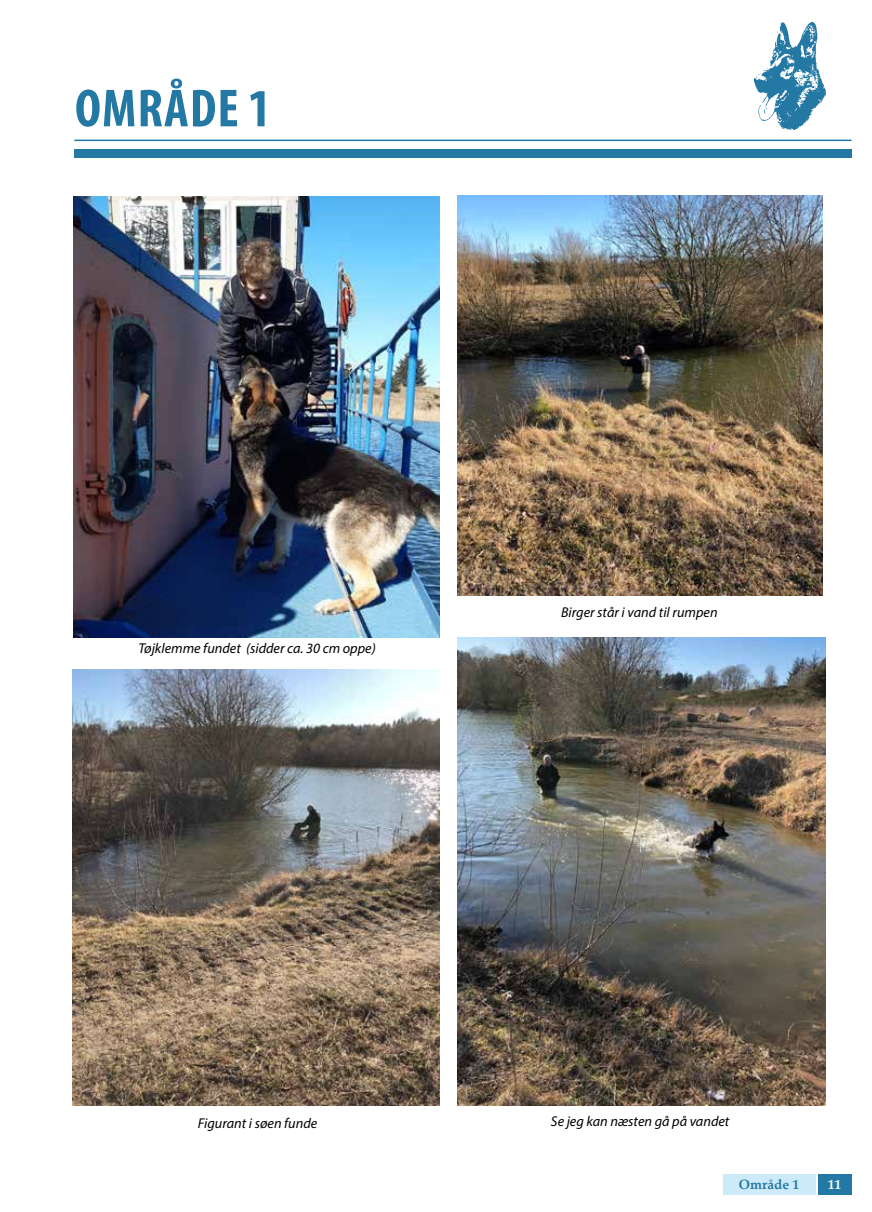
<style>
.page{position:relative;width:872px;height:1212px;background:#fff}
.page>*{position:absolute;margin:0;border:0;box-sizing:border-box;transform-origin:0 0}
.t1{font:700 condensed 54px "Myriad Pro";letter-spacing:.02em;color:#2478a4}
.t2{font:italic 14.25px "Myriad Pro";color:#000}
.t3{font:700 13.5px "Palatino Linotype";color:#2478a4}
.t4{font:700 13.5px "Palatino Linotype";color:#fff}
</style>
<div class="page">
<div style="left:723px;top:1174px;width:92px;height:20px;background:#cdeaf8"></div>
<div style="left:817px;top:1174px;width:34px;height:20px;background:#2478a4"></div>
<div style="left:74px;top:149px;width:777px;height:8px;background:#2478a4"></div>
<hr style="left:74px;top:140px;width:777px;height:1px;background:#2478a4">
<img style="left:754px;top:23px;width:71px;height:106px">
<img style="left:73px;top:670px;width:367px;height:435px">
<img style="left:457px;top:638px;width:368px;height:467px">
<img style="left:73px;top:196px;width:367px;height:442px">
<img style="left:458px;top:196px;width:364px;height:399px">
<h1 class="t1" style="left:75px;top:75px;width:197px">OMRÅDE 1</h1>
<p class="t2" style="left:138px;top:639px;width:239px">Tøjklemme fundet (sidder ca. 30 cm oppe)</p>
<p class="t2" style="left:561px;top:603px;width:158px">Birger står i vand til rumpen</p>
<p class="t2" style="left:198px;top:1114px;width:121px">Figurant i søen funde</p>
<p class="t2" style="left:551px;top:1112px;width:180px">Se jeg kan næsten gå på vandet</p>
<p class="t3" style="left:739px;top:1175px;width:62px">Område 1</p>
<p class="t4" style="left:828px;top:1175px;width:15px">11</p>
</div>
